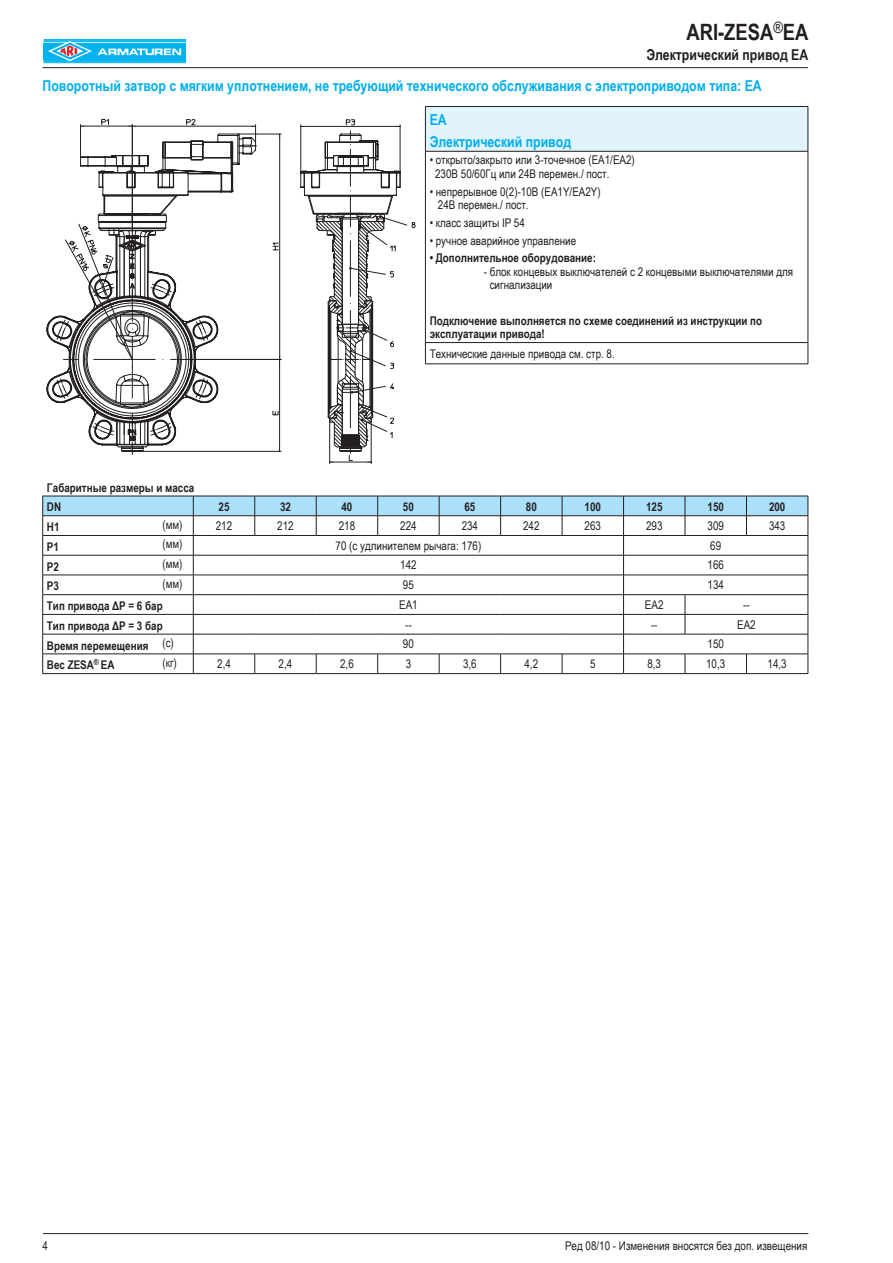
<style>
.page{position:relative;width:893px;height:1263px;background:#fff}
.page>*{position:absolute;margin:0;border:0;box-sizing:border-box;transform-origin:0 0}
.t1{font:700 22.5px "Arial Narrow";color:#231f20}
.t2{font:700 15px/22.2px "Arial Narrow";color:#00aeef}
.t3{font:700 15px "Arial Narrow";color:#231f20}
.t4{font:12px/13.5px "Arial Narrow";color:#231f20}
.t5{font:700 12px/13.5px "Arial Narrow";color:#231f20}
</style>
<div class="page">
<svg style="left:43px;top:39px;width:144px;height:25px"></svg>
<div style="left:44px;top:43px;width:142px;height:16px;background:#00b3ef"></div>
<hr style="left:44px;top:39px;width:142px;height:1px;background:#00b3ef">
<hr style="left:44px;top:40px;width:142px;height:1px;background:#00b3ef">
<hr style="left:70px;top:41px;width:116px;height:1px;background:#00b3ef">
<hr style="left:44px;top:62px;width:142px;height:1px;background:#00b3ef">
<hr style="left:44px;top:61px;width:142px;height:1px;background:#00b3ef">
<hr style="left:70px;top:60px;width:116px;height:1px;background:#00b3ef">
<svg style="left:98px;top:49px;width:83px;height:6px"></svg>
<svg style="left:44px;top:41px;width:48px;height:20px"></svg>
<svg style="left:55px;top:119px;width:352px;height:344px"></svg>
<svg style="left:64px;top:140px;width:333px;height:301px"></svg>
<svg style="left:75px;top:137px;width:177px;height:309px"></svg>
<svg style="left:102px;top:145px;width:257px;height:187px"></svg>
<hr style="left:43px;top:67px;width:765px;height:1px;background:#231f20">
<hr style="left:43px;top:1233px;width:765px;height:1px;background:#231f20">
<div style="left:425px;top:106px;width:383px;height:45px;background:#e1f4fc"></div>
<hr style="left:425px;top:106px;width:383px;height:1px;background:#231f20">
<hr style="left:425px;top:107px;width:1px;height:44px;background:#231f20">
<hr style="left:808px;top:107px;width:1px;height:44px;background:#231f20">
<hr style="left:425px;top:151px;width:383px;height:1px;background:#231f20">
<hr style="left:425px;top:151px;width:1px;height:191px;background:#231f20">
<hr style="left:808px;top:151px;width:1px;height:191px;background:#231f20">
<hr style="left:425px;top:342px;width:383px;height:1px;background:#231f20">
<svg style="left:425px;top:343px;width:1px;height:21px"></svg>
<svg style="left:808px;top:343px;width:1px;height:21px"></svg>
<hr style="left:425px;top:364px;width:383px;height:1px;background:#231f20">
<svg style="left:42px;top:496px;width:767px;height:177px"></svg>
<hr style="left:43px;top:673px;width:115px;height:1px;background:#231f20">
<hr style="left:158px;top:673px;width:35px;height:1px;background:#231f20">
<hr style="left:193px;top:673px;width:62px;height:1px;background:#231f20">
<hr style="left:255px;top:673px;width:61px;height:1px;background:#231f20">
<hr style="left:316px;top:673px;width:62px;height:1px;background:#231f20">
<hr style="left:378px;top:673px;width:61px;height:1px;background:#231f20">
<hr style="left:439px;top:673px;width:62px;height:1px;background:#231f20">
<hr style="left:501px;top:673px;width:61px;height:1px;background:#231f20">
<hr style="left:562px;top:673px;width:61px;height:1px;background:#231f20">
<hr style="left:623px;top:673px;width:62px;height:1px;background:#231f20">
<hr style="left:685px;top:673px;width:61px;height:1px;background:#231f20">
<hr style="left:746px;top:673px;width:62px;height:1px;background:#231f20">
<h1 class="t1" style="left:686px;top:15px;width:124px">ARI-ZESA<sup>®</sup>EA</h1>
<p class="t3" style="left:646px;top:43px;width:164px">Электрический привод EA</p>
<p class="t2" style="left:43px;top:73px;width:721px">Поворотный затвор с мягким уплотнением, не требующий технического обслуживания с электроприводом типа: EA</p>
<p class="t2" style="left:430px;top:108px;width:143px">EA<br>Электрический привод</p>
<p class="t4" style="left:435px;top:153px;width:201px;text-indent:-5px">• открыто/закрыто или 3-точечное (EA1/EA2)<br>230B 50/60Гц или 24В перемен./ пост.</p>
<p class="t4" style="left:438px;top:184px;width:164px;text-indent:-8px">• непрерывное 0(2)-10B (EA1Y/EA2Y)<br>24В перемен./ пост.</p>
<p class="t4" style="left:430px;top:215px;width:97px">• класс защиты IP 54</p>
<p class="t4" style="left:430px;top:233px;width:148px">• ручное аварийное управление</p>
<p class="t5" style="left:430px;top:251px;width:168px">• Дополнительное оборудование:</p>
<p class="t4" style="left:490px;top:264px;width:305px;text-indent:-6px">- блок концевых выключателей с 2 концевыми выключателями для сигнализации</p>
<p class="t5" style="left:430px;top:313px;width:334px">Подключение выполняется по схеме соединений из инструкции по эксплуатации привода!</p>
<p class="t4" style="left:430px;top:346px;width:187px">Технические данные привода см. стр. 8.</p>
<p class="t5" style="left:47px;top:477px;width:149px;line-height:19.8px">Габаритные размеры и масса<br>DN</p>
<p class="t5" style="left:219px;top:500px;width:12px">25</p>
<p class="t5" style="left:280px;top:500px;width:12px">32</p>
<p class="t5" style="left:341px;top:500px;width:12px">40</p>
<p class="t5" style="left:403px;top:500px;width:12px">50</p>
<p class="t5" style="left:464px;top:500px;width:12px">65</p>
<p class="t5" style="left:526px;top:500px;width:12px">80</p>
<p class="t5" style="left:585px;top:500px;width:18px">100</p>
<p class="t5" style="left:646px;top:500px;width:18px">125</p>
<p class="t5" style="left:707px;top:500px;width:18px">150</p>
<p class="t5" style="left:769px;top:500px;width:18px">200</p>
<p class="t5" style="left:47px;top:520px;width:14px">H1</p>
<p class="t4" style="left:162px;top:517px;width:22px">(мм)</p>
<p class="t4" style="left:216px;top:518px;width:18px">212</p>
<p class="t4" style="left:277px;top:518px;width:18px">212</p>
<p class="t4" style="left:339px;top:518px;width:18px">218</p>
<p class="t4" style="left:400px;top:518px;width:18px">224</p>
<p class="t4" style="left:462px;top:518px;width:18px">234</p>
<p class="t4" style="left:523px;top:518px;width:18px">242</p>
<p class="t4" style="left:585px;top:518px;width:18px">263</p>
<p class="t4" style="left:646px;top:518px;width:18px">293</p>
<p class="t4" style="left:707px;top:518px;width:18px">309</p>
<p class="t4" style="left:769px;top:518px;width:18px">343</p>
<p class="t5" style="left:47px;top:539px;width:14px">P1</p>
<p class="t4" style="left:162px;top:537px;width:22px">(мм)</p>
<p class="t4" style="left:336px;top:538px;width:147px">70 (с удлинителем рычага: 176)</p>
<p class="t4" style="left:710px;top:538px;width:12px">69</p>
<p class="t5" style="left:47px;top:559px;width:14px">P2</p>
<p class="t4" style="left:162px;top:557px;width:22px">(мм)</p>
<p class="t4" style="left:400px;top:558px;width:18px">142</p>
<p class="t4" style="left:707px;top:558px;width:18px">166</p>
<p class="t5" style="left:47px;top:579px;width:14px">P3</p>
<p class="t4" style="left:162px;top:576px;width:22px">(мм)</p>
<p class="t4" style="left:403px;top:578px;width:12px">95</p>
<p class="t4" style="left:707px;top:578px;width:18px">134</p>
<p class="t5" style="left:47px;top:599px;width:117px">Тип привода ΔP = 6 бар</p>
<p class="t4" style="left:399px;top:597px;width:20px">EA1</p>
<p class="t4" style="left:645px;top:597px;width:20px">EA2</p>
<p class="t4" style="left:743px;top:597px;width:8px">--</p>
<p class="t5" style="left:47px;top:618px;width:117px">Тип привода ΔP = 3 бар</p>
<p class="t4" style="left:405px;top:617px;width:8px">--</p>
<p class="t4" style="left:651px;top:617px;width:8px">--</p>
<p class="t4" style="left:737px;top:617px;width:20px">EA2</p>
<p class="t5" style="left:47px;top:638px;width:128px">Время перемещения <sup>(с)</sup></p>
<p class="t4" style="left:403px;top:637px;width:12px">90</p>
<p class="t4" style="left:707px;top:637px;width:18px">150</p>
<p class="t5" style="left:47px;top:658px;width:69px">Вес ZESA<sup>®</sup> EA</p>
<p class="t4" style="left:162px;top:655px;width:16px">(кг)</p>
<p class="t4" style="left:217px;top:657px;width:15px">2,4</p>
<p class="t4" style="left:279px;top:657px;width:15px">2,4</p>
<p class="t4" style="left:340px;top:657px;width:15px">2,6</p>
<p class="t4" style="left:406px;top:657px;width:7px">3</p>
<p class="t4" style="left:463px;top:657px;width:15px">3,6</p>
<p class="t4" style="left:524px;top:657px;width:15px">4,2</p>
<p class="t4" style="left:590px;top:657px;width:7px">5</p>
<p class="t4" style="left:647px;top:657px;width:15px">8,3</p>
<p class="t4" style="left:706px;top:657px;width:21px">10,3</p>
<p class="t4" style="left:768px;top:657px;width:21px">14,3</p>
<p class="t4" style="left:43px;top:1239px;width:7px">4</p>
<p class="t4" style="left:565px;top:1239px;width:244px">Ред 08/10 - Изменения вносятся без доп. извещения</p>
</div>
